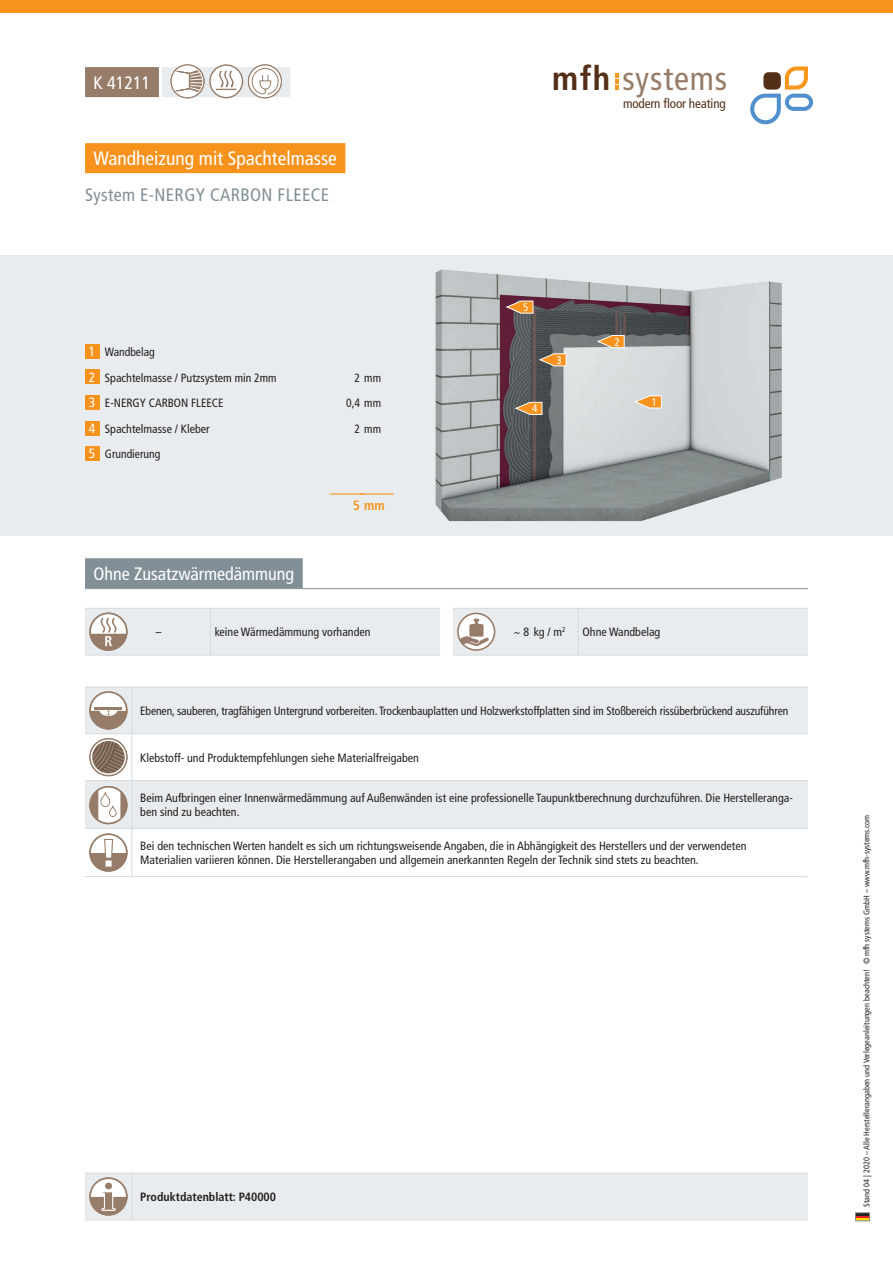
<style>
.page{position:relative;width:893px;height:1263px;background:#fff}
.page>*{position:absolute;margin:0;border:0;box-sizing:border-box;transform-origin:0 0}
.t1{font:condensed 33.6px "Frutiger LT Std";letter-spacing:.025em;color:#977d69}
.t2{font:condensed 19.5px "Frutiger LT Std";color:#fff}
.t3{font:condensed 18px "Frutiger LT Std";color:#fff}
.t4{font:condensed 18px "Frutiger LT Std";letter-spacing:.02em;color:#828f96}
.t5{font:700 condensed 13.5px "Frutiger LT Std";color:#f7931d}
.t6{font:condensed 13.05px "Frutiger LT Std";letter-spacing:-.01em;color:#532f18}
.t7{font:condensed 12px/13.5px "Frutiger LT Std";color:#231f20}
.t8{font:700 condensed 12px "Frutiger LT Std";color:#231f20}
.t9{font:condensed 12px "Frutiger LT Std";color:#231f20;scale:.94 1}
.t10{font:condensed 10.95px "Frutiger LT Std";color:#fff}
.t11{font:condensed 8.25px "Frutiger LT Std";color:#231f20}
.s1{font-size:13.5px;color:#fff}
.s2{font-weight:700;color:#532f18}
</style>
<div class="page">
<div style="left:0;top:255px;width:893px;height:281px;background:#e9ecee"></div>
<img style="left:435px;top:269px;width:347px;height:253px">
<div style="left:85px;top:344px;width:14px;height:14px;background:#f7931d"></div>
<div style="left:85px;top:370px;width:14px;height:14px;background:#f7931d"></div>
<div style="left:85px;top:395px;width:14px;height:14px;background:#f7931d"></div>
<div style="left:85px;top:421px;width:14px;height:14px;background:#f7931d"></div>
<div style="left:85px;top:446px;width:14px;height:14px;background:#f7931d"></div>
<hr style="left:330px;top:493px;width:34px;height:2px;background:#f7931d">
<hr style="left:360px;top:493px;width:34px;height:2px;background:#f7931d">
<svg style="left:85px;top:1173px;width:723px;height:47px;background:#e7e9eb"></svg>
<svg style="left:633px;top:395px;width:29px;height:14px"></svg>
<svg style="left:596px;top:334px;width:29px;height:15px"></svg>
<svg style="left:505px;top:300px;width:29px;height:14px"></svg>
<svg style="left:538px;top:353px;width:29px;height:14px"></svg>
<svg style="left:514px;top:401px;width:29px;height:14px"></svg>
<div style="left:0;top:0;width:893px;height:13px;background:#f7931d"></div>
<svg style="left:615px;top:73px;width:3px;height:17px"></svg>
<svg style="left:750px;top:66px;width:63px;height:58px"></svg>
<div style="left:85px;top:143px;width:260px;height:30px;background:#f7931d"></div>
<div style="left:162px;top:67px;width:128px;height:30px;background:#e9ecee"></div>
<svg style="left:171px;top:64px;width:111px;height:34px"></svg>
<div style="left:85px;top:67px;width:74px;height:30px;background:#977d69"></div>
<hr style="left:856px;top:1218px;width:14px;height:3px;background:#ffdc01">
<hr style="left:856px;top:1215px;width:14px;height:3px;background:#ee1d23">
<div style="left:855px;top:1212px;width:15px;height:9px;border:1px solid #828f96"></div>
<hr style="left:453px;top:655px;width:47px;height:1px;background:#d4dade">
<hr style="left:500px;top:655px;width:34px;height:1px;background:#d4dade">
<hr style="left:534px;top:655px;width:44px;height:1px;background:#d4dade">
<hr style="left:578px;top:655px;width:230px;height:1px;background:#d4dade">
<svg style="left:453px;top:608px;width:355px;height:47px;background:#e6e8e9"></svg>
<hr style="left:85px;top:655px;width:47px;height:1px;background:#d4dade">
<hr style="left:132px;top:655px;width:34px;height:1px;background:#d4dade">
<hr style="left:166px;top:655px;width:44px;height:1px;background:#d4dade">
<hr style="left:210px;top:655px;width:230px;height:1px;background:#d4dade">
<svg style="left:85px;top:608px;width:355px;height:47px;background:#e5e7e8"></svg>
<svg style="left:85px;top:688px;width:723px;height:140px;fill:#e9ecee"></svg>
<hr style="left:85px;top:687px;width:47px;height:1px;background:#d4dade">
<hr style="left:132px;top:687px;width:676px;height:1px;background:#d4dade">
<hr style="left:132px;top:687px;width:1px;height:46px;background:#d4dade">
<hr style="left:85px;top:733px;width:47px;height:1px;background:#d4dade">
<hr style="left:132px;top:733px;width:676px;height:1px;background:#d4dade">
<hr style="left:131px;top:734px;width:1px;height:46px;background:#d4dade">
<hr style="left:131px;top:781px;width:1px;height:47px;background:#d4dade">
<hr style="left:131px;top:829px;width:1px;height:47px;background:#d4dade">
<hr style="left:85px;top:780px;width:47px;height:1px;background:#d4dade">
<hr style="left:132px;top:780px;width:676px;height:1px;background:#d4dade">
<hr style="left:85px;top:828px;width:47px;height:1px;background:#d4dade">
<hr style="left:132px;top:828px;width:676px;height:1px;background:#d4dade">
<hr style="left:85px;top:876px;width:47px;height:1px;background:#d4dade">
<hr style="left:132px;top:876px;width:676px;height:1px;background:#d4dade">
<svg style="left:89px;top:691px;width:39px;height:38px"></svg>
<hr style="left:95px;top:707px;width:27px;height:3px;background:#977d69">
<svg style="left:89px;top:738px;width:39px;height:38px"></svg>
<svg style="left:89px;top:786px;width:39px;height:38px"></svg>
<svg style="left:89px;top:833px;width:39px;height:39px"></svg>
<div style="left:85px;top:558px;width:218px;height:30px;background:#828f96"></div>
<hr style="left:85px;top:588px;width:723px;height:1px;background:#828f96">
<h3 class="t3" style="left:94px;top:72px;width:58px">K 41211</h3>
<h2 class="t2" style="left:94px;top:147px;width:245px">Wandheizung mit Spachtelmasse</h2>
<h3 class="t4" style="left:85px;top:184px;width:246px">System E-NERGY CARBON FLEECE</h3>
<p class="t7" style="left:89px;top:339px;width:189px;line-height:25.5px"><span class="s1">1</span> Wandbelag<br><span class="s1">2</span> Spachtelmasse / Putzsystem min 2mm</p>
<p class="t7" style="left:354px;top:371px;width:28px">2 mm</p>
<p class="t7" style="left:89px;top:396px;width:136px"><span class="s1">3</span> E-NERGY CARBON FLEECE</p>
<p class="t7" style="left:346px;top:396px;width:37px">0,4 mm</p>
<p class="t7" style="left:89px;top:422px;width:122px"><span class="s1">4</span> Spachtelmasse / Kleber</p>
<p class="t7" style="left:354px;top:422px;width:28px">2 mm</p>
<p class="t7" style="left:89px;top:447px;width:73px"><span class="s1">5</span> Grundierung</p>
<p class="t5" style="left:353px;top:497px;width:33px">5 mm</p>
<h3 class="t3" style="left:94px;top:563px;width:202px">Ohne Zusatzwärmedämmung</h3>
<h1 class="t1" style="left:552px;top:58px;width:177px"><span class="s2">mfh</span> systems</h1>
<p class="t6" style="left:623px;top:96px;width:104px">modern floor heating</p>
<p class="t10" style="left:523px;top:301px;width:7px">5</p>
<p class="t10" style="left:532px;top:402px;width:7px">4</p>
<p class="t10" style="left:556px;top:354px;width:7px">3</p>
<p class="t10" style="left:614px;top:335px;width:7px">2</p>
<p class="t10" style="left:652px;top:396px;width:7px">1</p>
<p class="t9" style="left:156px;top:625px;width:7px">–</p>
<p class="t7" style="left:215px;top:625px;width:157px">keine Wärmedämmung vorhanden</p>
<p class="t7" style="left:583px;top:625px;width:79px">Ohne Wandbelag</p>
<p class="t7" style="left:514px;top:625px;width:54px">~ 8 kg / m<sup>2</sup></p>
<p class="t7" style="left:140px;top:704px;width:649px">Ebenen, sauberen, tragfähigen Untergrund vorbereiten. Trockenbauplatten und Holzwerkstoffplatten sind im Stoßbereich rissüberbrückend auszuführen</p>
<p class="t7" style="left:140px;top:751px;width:280px">Klebstoff- und Produktempfehlungen siehe Materialfreigaben</p>
<p class="t7" style="left:140px;top:791px;width:654px">Beim Aufbringen einer Innenwärmedämmung auf Außenwänden ist eine professionelle Taupunktberechnung durchzuführen. Die Herstelleranga&shy;ben sind zu beachten.</p>
<p class="t7" style="left:140px;top:839px;width:608px">Bei den technischen Werten handelt es sich um richtungsweisende Angaben, die in Abhängigkeit des Herstellers und der verwendeten<br>Materialien variieren können. Die Herstellerangaben und allgemein anerkannten Regeln der Technik sind stets zu beachten.</p>
<p class="t8" style="left:140px;top:1190px;width:137px">Produktdatenblatt: P40000</p>
<p class="t11" style="left:862px;top:964px;width:151px;rotate:-90deg">© mfh systems GmbH – www.mfh-systems.com</p>
<p class="t11" style="left:862px;top:1207px;width:239px;rotate:-90deg">Stand 04 | 2020 – Alle Herstellerangaben und Verlegeanleitungen beachten!</p>
</div>
